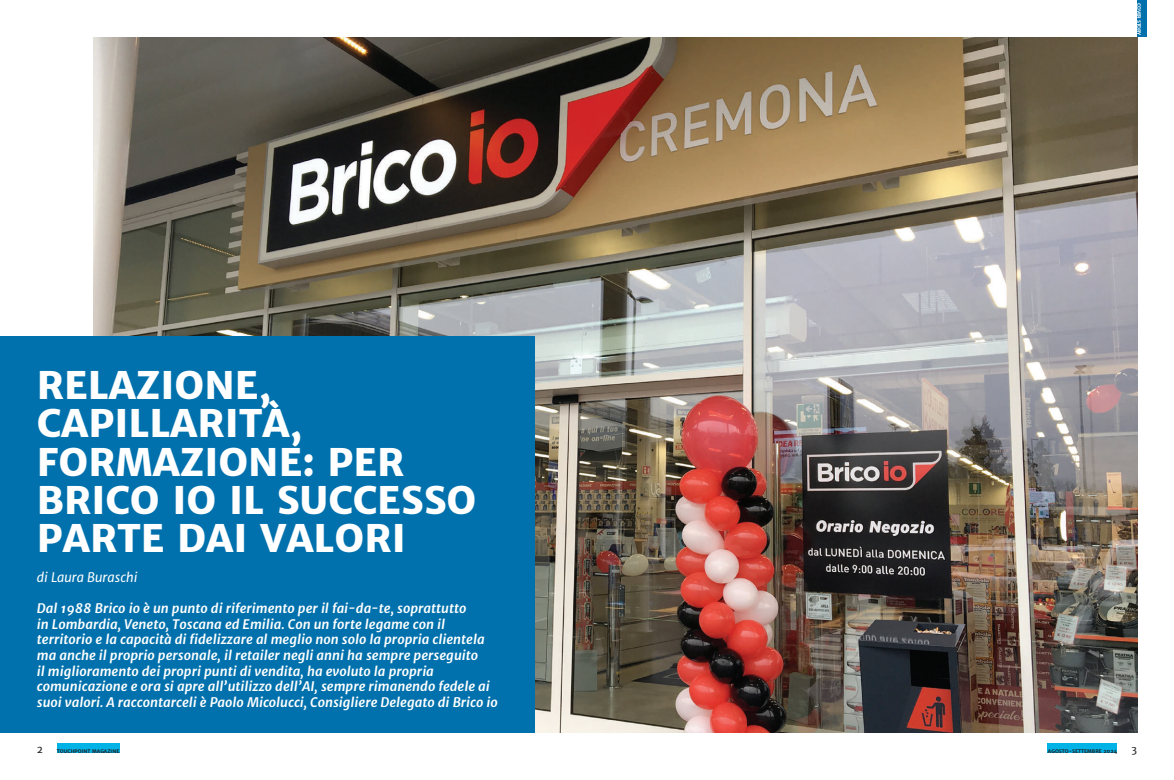
<style>
.page{position:relative;width:1174px;height:780px;background:#fff}
.page>*{position:absolute;margin:0;border:0;box-sizing:border-box;transform-origin:0 0}
.t1{font:800 38.2px/38.2px "Merriweather Sans";color:#fff}
.t2{font:italic 700 13px/15.6px "Merriweather Sans";color:#fff}
.t3{font:italic 13px "Merriweather Sans";color:#fff}
.t4{font:10px "Merriweather Sans";color:#231f20}
.t5{font:700 5px "Merriweather Sans";color:#231f20}
.t6{font:700 5px "Merriweather Sans";letter-spacing:-.06em;color:#fff}
</style>
<div class="page">
<div style="left:57px;top:743px;width:63px;height:10px;background:#00b2e6"></div>
<div style="left:1047px;top:743px;width:70px;height:10px;background:#00b2e6"></div>
<img style="left:93px;top:37px;width:1044px;height:695px">
<div style="left:1137px;top:0;width:10px;height:37px;background:#0071ad"></div>
<div style="left:0;top:336px;width:534px;height:396px;background:#0071ad"></div>
<p class="t6" style="left:1142px;top:3px;width:34px;rotate:90deg">COVER STORY</p>
<h1 class="t1" style="left:37px;top:366px;width:441px">RELAZIONE,<br>CAPILLARITÀ,<br>FORMAZIONE: PER<br>BRICO IO IL SUCCESSO<br>PARTE DAI VALORI</h1>
<p class="t3" style="left:37px;top:568px;width:102px">di Laura Buraschi</p>
<p class="t2" style="left:37px;top:600px;width:462px">Dal 1988 Brico io è un punto di riferimento per il fai-da-te, soprattutto<br>in Lombardia, Veneto, Toscana ed Emilia. Con un forte legame con il territorio e la capacità di fidelizzare al meglio non solo la propria clientela ma anche il proprio personale, il retailer negli anni ha sempre perseguito<br>il miglioramento dei propri punti di vendita, ha evoluto la propria comunicazione e ora si apre all’utilizzo dell’AI, sempre rimanendo fedele ai suoi valori. A raccontarceli è Paolo Micolucci, Consigliere Delegato di Brico io</p>
<p class="t4" style="left:37px;top:742px;width:8px">2</p>
<p class="t4" style="left:1131px;top:742px;width:7px">3</p>
<p class="t5" style="left:57px;top:747px;width:64px">TOUCHPOINT MAGAZINE</p>
<p class="t5" style="left:1047px;top:747px;width:71px">AGOSTO-SETTEMBRE 2024</p>
</div>
